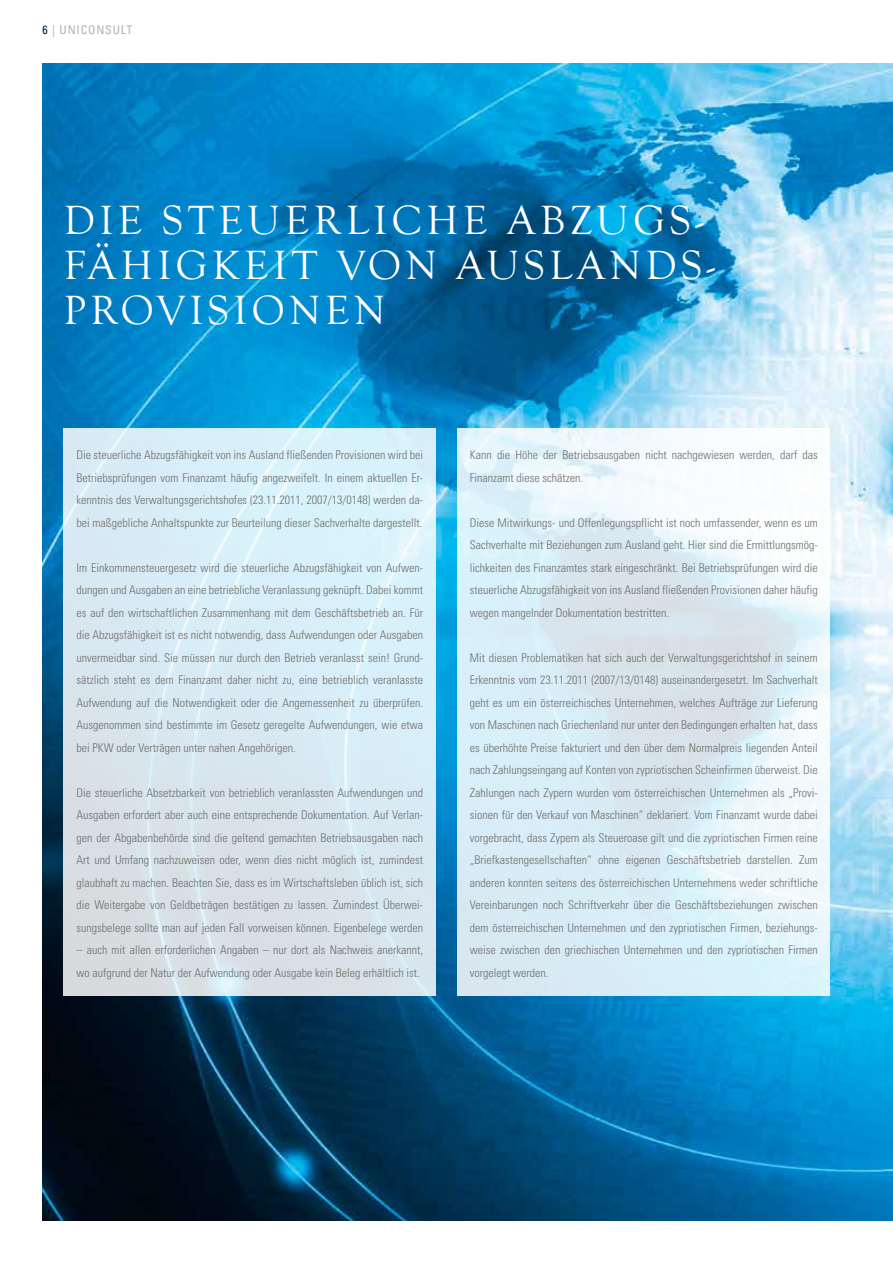
<style>
.page{position:relative;width:893px;height:1263px;background:#fff}
.page>*{position:absolute;margin:0;border:0;box-sizing:border-box;transform-origin:0 0}
.t1{font:42px/45px "Goudy Old Style T";letter-spacing:.11em;color:#fff}
.t2{font:300 condensed 12px/22.5px "Univers";color:#6f6f6e;text-align:justify}
.t3{font:condensed 12px "Univers";letter-spacing:.07em;color:#b1b2b3}
.s1{color:#001e36}
</style>
<div class="page">
<img style="left:43px;top:64px;width:850px;height:1156px">
<div style="left:64px;top:428px;width:372px;height:568px;background:linear-gradient(to bottom,#d9f3fe,#d8dfe5)"></div>
<svg style="left:457px;top:428px;width:372px;height:568px;fill:#d8eff9"></svg>
<p class="t3" style="left:43px;top:22px;width:91px"><span class="s1">6</span> | UNICONSULT</p>
<h1 class="t1" style="left:64px;top:199px;width:653px">DIE STEUERLICHE ABZUGS-<br>FÄHIGKEIT VON AUSLANDS-<br>PROVISIONEN</h1>
<p class="t2" style="left:77px;top:444px;width:348px">Die steuerliche Abzugsfähigkeit von ins Ausland fließenden Provisionen wird bei Betriebsprüfungen vom Finanzamt häufig angezweifelt. In einem aktuellen Er&shy;kenntnis des Verwaltungsgerichtshofes (23.11.2011, 2007/13/0148) werden da&shy;bei maßgebliche Anhaltspunkte zur Beurteilung dieser Sachverhalte dargestellt.</p>
<p class="t2" style="left:77px;top:556px;width:348px">Im Einkommensteuergesetz wird die steuerliche Abzugsfähigkeit von Aufwen&shy;dungen und Ausgaben an eine betriebliche Veranlassung geknüpft. Dabei kommt es auf den wirtschaftlichen Zusammenhang mit dem Geschäftsbetrieb an. Für die Abzugsfähigkeit ist es nicht notwendig, dass Aufwendungen oder Ausgaben unvermeidbar sind. Sie müssen nur durch den Betrieb veranlasst sein! Grund&shy;sätzlich steht es dem Finanzamt daher nicht zu, eine betrieblich veranlasste Aufwendung auf die Notwendigkeit oder die Angemessenheit zu überprüfen.<br>Ausgenommen sind bestimmte im Gesetz geregelte Aufwendungen, wie etwa bei PKW oder Verträgen unter nahen Angehörigen.</p>
<p class="t2" style="left:77px;top:781px;width:348px">Die steuerliche Absetzbarkeit von betrieblich veranlassten Aufwendungen und Ausgaben erfordert aber auch eine entsprechende Dokumentation. Auf Verlan&shy;gen der Abgabenbehörde sind die geltend gemachten Betriebsausgaben nach Art und Umfang nachzuweisen oder, wenn dies nicht möglich ist, zumindest glaubhaft zu machen. Beachten Sie, dass es im Wirtschaftsleben üblich ist, sich die Weitergabe von Geldbeträgen bestätigen zu lassen. Zumindest Überwei&shy;sungsbelege sollte man auf jeden Fall vorweisen können. Eigenbelege werden</p>
<p class="t2" style="left:77px;top:939px;width:348px">– auch mit allen erforderlichen Angaben – nur dort als Nachweis anerkannt, wo aufgrund der Natur der Aufwendung oder Ausgabe kein Beleg erhältlich ist.</p>
<p class="t2" style="left:470px;top:444px;width:349px">Kann die Höhe der Betriebsausgaben nicht nachgewiesen werden, darf das<br>Finanzamt diese schätzen.</p>
<p class="t2" style="left:470px;top:511px;width:349px">Diese Mitwirkungs- und Offenlegungspflicht ist noch umfassender, wenn es um Sachverhalte mit Beziehungen zum Ausland geht. Hier sind die Ermittlungsmög&shy;lichkeiten des Finanzamtes stark eingeschränkt. Bei Betriebsprüfungen wird die steuerliche Abzugsfähigkeit von ins Ausland fließenden Provisionen daher häufig wegen mangelnder Dokumentation bestritten.</p>
<p class="t2" style="left:470px;top:646px;width:349px">Mit diesen Problematiken hat sich auch der Verwaltungsgerichtshof in seinem Erkenntnis vom 23.11.2011 (2007/13/0148) auseinandergesetzt. Im Sachverhalt geht es um ein österreichisches Unternehmen, welches Aufträge zur Lieferung von Maschinen nach Griechenland nur unter den Bedingungen erhalten hat, dass es überhöhte Preise fakturiert und den über dem Normalpreis liegenden Anteil nach Zahlungseingang auf Konten von zypriotischen Scheinfirmen überweist. Die Zahlungen nach Zypern wurden vom österreichischen Unternehmen als „Provi&shy;sionen für den Verkauf von Maschinen“ deklariert. Vom Finanzamt wurde dabei vorgebracht, dass Zypern als Steueroase gilt und die zypriotischen Firmen reine „Briefkastengesellschaften“ ohne eigenen Geschäftsbetrieb darstellen. Zum anderen konnten seitens des österreichischen Unternehmens weder schriftliche Vereinbarungen noch Schriftverkehr über die Geschäftsbeziehungen zwischen dem österreichischen Unternehmen und den zypriotischen Firmen, beziehungs&shy;weise zwischen den griechischen Unternehmen und den zypriotischen Firmen vorgelegt werden.</p>
</div>
